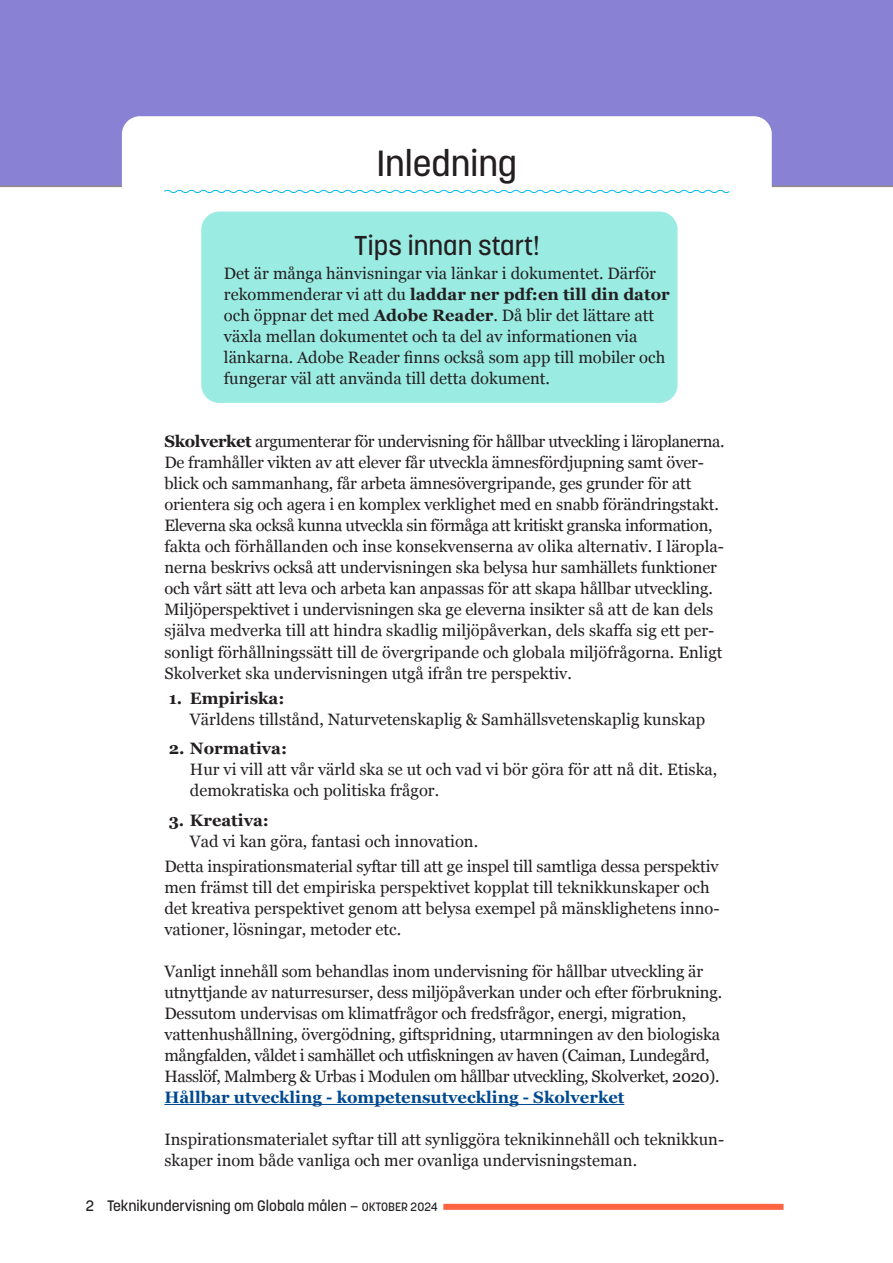
<style>
.page{position:relative;width:893px;height:1263px;background:#fff}
.page>*{position:absolute;margin:0;border:0;box-sizing:border-box;transform-origin:0 0}
.Rubriknivå_1_-_streck{font:500 36px "Korolev Li U";color:#231f20}
.t1{font:500 27px "Korolev Li U";color:#231f20}
.t2{font:16.5px/21px "Georgia";letter-spacing:-.01em;color:#231f20}
.link{font:700 16.5px "Georgia";color:#014990}
.t3{font:500 15px "Korolev Li U";color:#231f20}
.s1{font-weight:700}
.s2{font-size:12px}
</style>
<div class="page">
<div style="left:443px;top:1204px;width:340px;height:6px;background:#ff6442"></div>
<div style="left:201px;top:212px;width:476px;height:191px;background:#9aebe2;border-radius:18px"></div>
<div style="left:0;top:0;width:893px;height:187px;background:#8981d3"></div>
<div style="left:122px;top:116px;width:650px;height:88px;background:#fff;border-radius:18px"></div>
<svg style="left:164px;top:189px;width:566px;height:4px"></svg>
<hr style="left:164px;top:1104px;width:460px;height:1px;background:#014990">
<h1 class="Rubriknivå_1_-_streck" style="left:376px;top:139px;width:142px">Inledning</h1>
<p class="t1" style="left:354px;top:228px;width:187px">Tips innan start!</p>
<p class="t2" style="left:224px;top:263px;width:447px">Det är många hänvisningar via länkar i dokumentet. Därför rekommenderar vi att du <span class="s1">laddar ner pdf:en till din dator </span>och öppnar det med <span class="s1">Adobe Reader</span>. Då blir det lättare att växla mellan dokumentet och ta del av informationen via länkarna. Adobe Reader finns också som app till mobiler och fungerar väl att använda till detta dokument.</p>
<p class="t2" style="left:164px;top:431px;width:562px"><span class="s1">Skolverket</span> argumenterar för undervisning för hållbar utveckling i läroplanerna.<br>De framhåller vikten av att elever får utveckla ämnesfördjupning samt över&shy;blick och sammanhang, får arbeta ämnesövergripande, ges grunder för att orientera sig och agera i en komplex verklighet med en snabb förändringstakt.<br>Eleverna ska också kunna utveckla sin förmåga att kritiskt granska information, fakta och förhållanden och inse konsekvenserna av olika alternativ. I läropla&shy;nerna beskrivs också att undervisningen ska belysa hur samhällets funktioner och vårt sätt att leva och arbeta kan anpassas för att skapa hållbar utveckling.<br>Miljöperspektivet i undervisningen ska ge eleverna insikter så att de kan dels själva medverka till att hindra skadlig miljöpåverkan, dels skaffa sig ett per&shy;sonligt förhållningssätt till de övergripande och globala miljöfrågorna. Enligt Skolverket ska undervisningen utgå ifrån tre perspektiv.</p>
<p class="t2" style="left:190px;top:687px;width:517px;text-indent:-21px"><span class="s1">1. Empiriska:<br></span>Världens tillstånd, Naturvetenskaplig &amp; Samhällsvetenskaplig kunskap</p>
<p class="t2" style="left:190px;top:737px;width:529px;text-indent:-21px"><span class="s1">2. Normativa:<br></span>Hur vi vill att vår värld ska se ut och vad vi bör göra för att nå dit. Etiska, demokratiska och politiska frågor.</p>
<p class="t2" style="left:190px;top:809px;width:290px;text-indent:-21px"><span class="s1">3. Kreativa:<br></span>Vad vi kan göra, fantasi och innovation.</p>
<p class="t2" style="left:164px;top:855px;width:557px">Detta inspirationsmaterial syftar till att ge inspel till samtliga dessa perspektiv men främst till det empiriska perspektivet kopplat till teknikkunskaper och det kreativa perspektivet genom att belysa exempel på mänsklighetens inno&shy;vationer, lösningar, metoder etc.</p>
<p class="t2" style="left:164px;top:960px;width:559px">Vanligt innehåll som behandlas inom undervisning för hållbar utveckling är utnyttjande av naturresurser, dess miljöpåverkan under och efter förbrukning.<br>Dessutom undervisas om klimatfrågor och fredsfrågor, energi, migration, vattenhushållning, övergödning, giftspridning, utarmningen av den biologiska mångfalden, våldet i samhället och utfiskningen av haven (Caiman, Lundegård, Hasslöf, Malmberg &amp; Urbas i Modulen om hållbar utveckling, Skolverket, 2020).</p>
<p class="link" style="left:164px;top:1085px;width:461px">Hållbar utveckling - kompetensutveckling - Skolverket</p>
<p class="t2" style="left:164px;top:1128px;width:561px">Inspirationsmaterialet syftar till att synliggöra teknikinnehåll och teknikkun&shy;skaper inom både vanliga och mer ovanliga undervisningsteman.</p>
<p class="t3" style="left:86px;top:1196px;width:354px">2 Teknikundervisning om Globala målen — <span class="s2">OKTOBER 2024</span></p>
</div>
